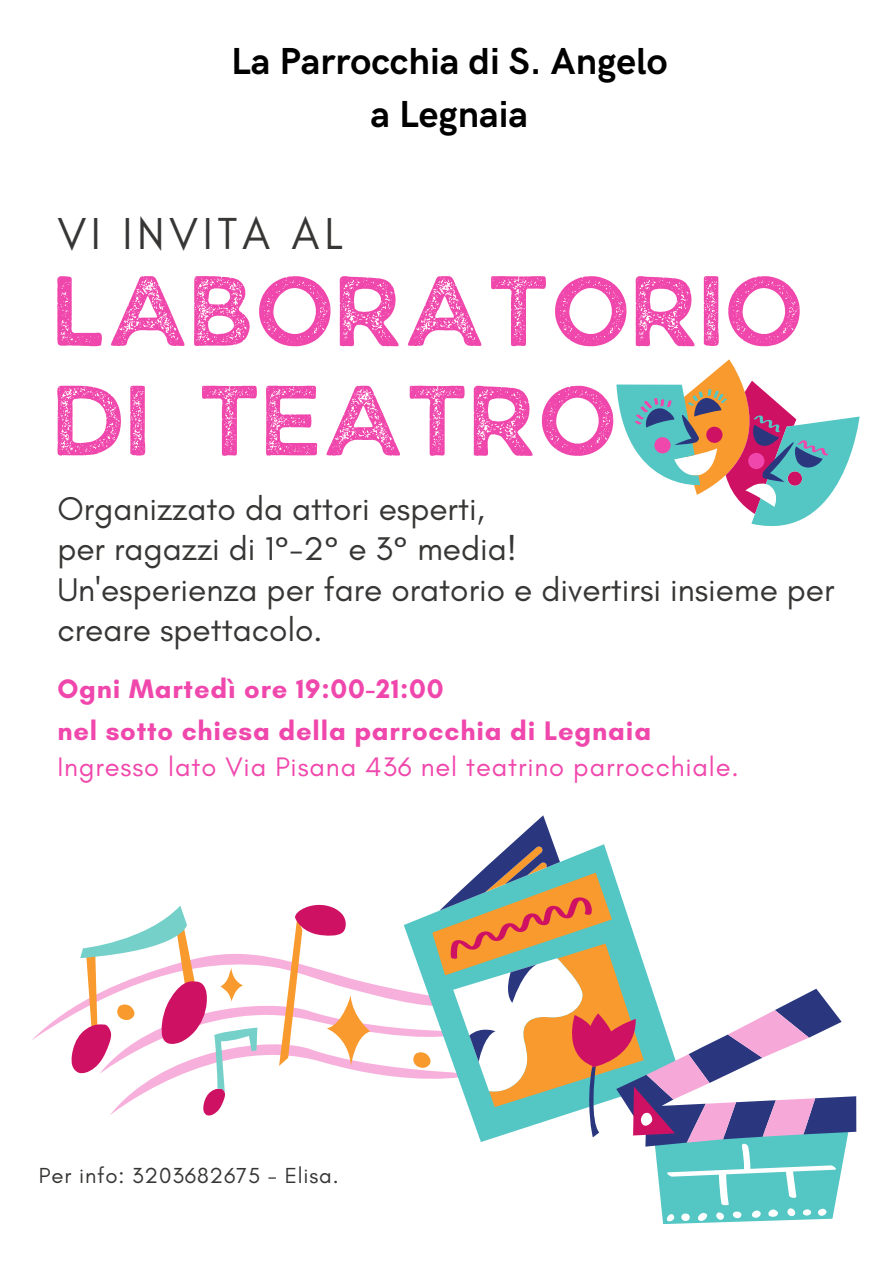
<style>
.page{position:relative;width:894px;height:1264px;background:#fff}
.page>*{position:absolute;margin:0;border:0;box-sizing:border-box;transform-origin:0 0}
.t1{font:94.05px/109.5px "JA Jaya Giri Sans Rough";color:#f047ac}
.t2{font:45.6px "Glacial Indifference";letter-spacing:.1em;color:#373635}
.t3{font:700 37.8px/52.2px "HK Grotesk";color:#000;text-align:center}
.t4{font:33.45px/40.5px "Glacial Indifference";color:#373635}
.t5{font:700 27.3px/41.7px "Glacial Indifference";letter-spacing:.03em;color:#f047ac}
.t6{font:27.3px "Glacial Indifference";letter-spacing:.03em;color:#f047ac}
.t7{font:22.2px "Glacial Indifference";letter-spacing:.04em;color:#373635}
</style>
<div class="page">
<svg style="left:616px;top:359px;width:243px;height:167px"></svg>
<svg style="left:32px;top:1009px;width:371px;height:69px"></svg>
<svg style="left:346px;top:977px;width:57px;height:91px"></svg>
<svg style="left:71px;top:904px;width:275px;height:211px"></svg>
<svg style="left:80px;top:905px;width:177px;height:188px"></svg>
<svg style="left:403px;top:844px;width:202px;height:235px"></svg>
<svg style="left:432px;top:846px;width:189px;height:233px"></svg>
<svg style="left:439px;top:815px;width:160px;height:264px"></svg>
<svg style="left:450px;top:895px;width:406px;height:328px"></svg>
<p class="t3" style="left:231px;top:37px;width:437px">La Parrocchia di S. Angelo a Legnaia</p>
<h2 class="t2" style="left:57px;top:205px;width:287px">VI INVITA AL</h2>
<h1 class="t1" style="left:57px;top:264px;width:752px">LABORATORIO<br>DI TEATRO</h1>
<p class="t4" style="left:57px;top:488px;width:778px">Organizzato da attori esperti,<br>per ragazzi di 1°-2° e 3° media!<br>Un'esperienza per fare oratorio e divertirsi insieme per creare spettacolo.</p>
<p class="t5" style="left:57px;top:667px;width:595px">Ogni Martedì ore 19:00-21:00<br>nel sotto chiesa della parrocchia di Legnaia</p>
<p class="t6" style="left:57px;top:749px;width:682px">Ingresso lato Via Pisana 436 nel teatrino parrocchiale.</p>
<p class="t7" style="left:39px;top:1161px;width:301px">Per info: 3203682675 - Elisa.</p>
</div>
